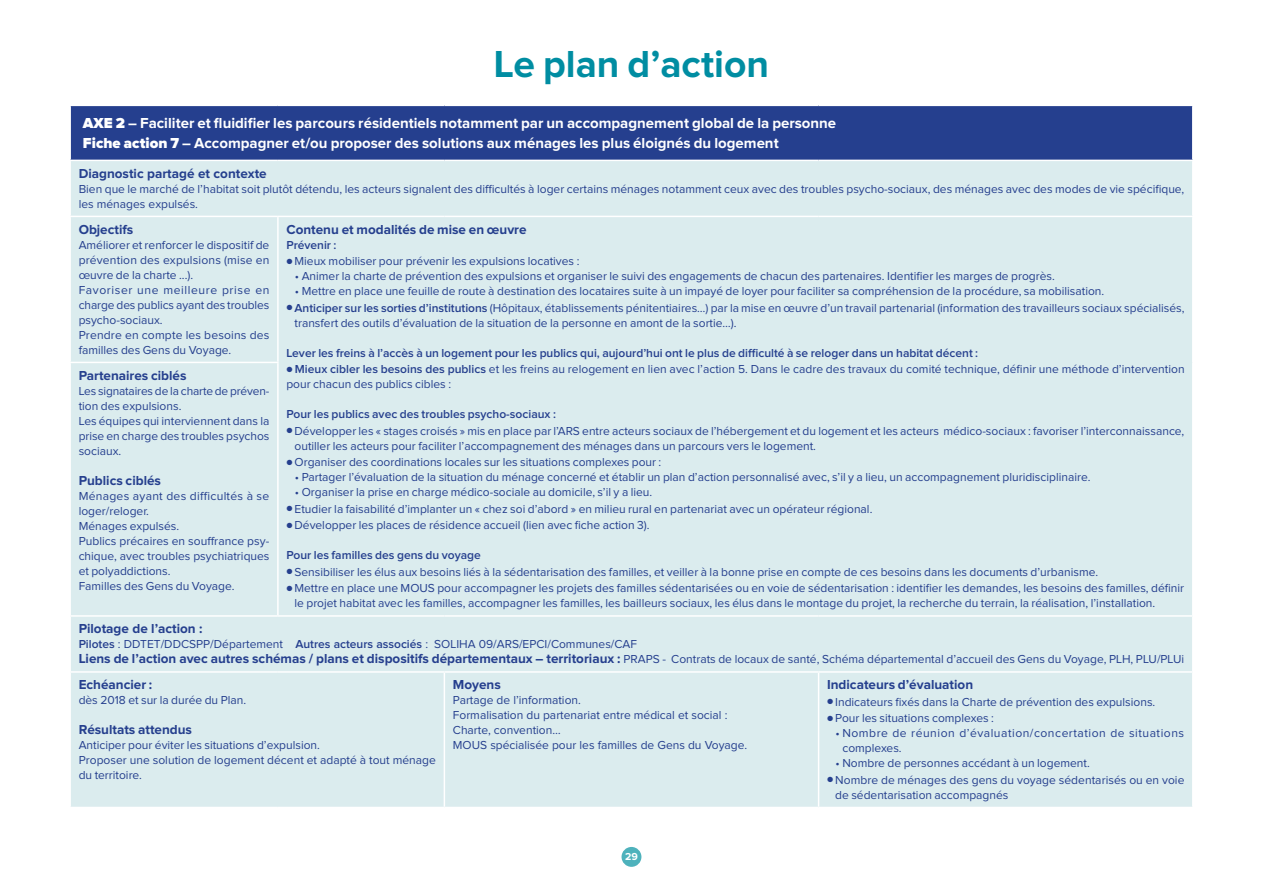
<style>
.page{position:relative;width:1263px;height:893px;background:#fff}
.page>*{position:absolute;margin:0;border:0;box-sizing:border-box;transform-origin:0 0}
.t1{font:700 39px "Proxima Nova";color:#008da2}
.t2{font:700 15px/19.5px "Proxima Nova";color:#fff}
.t3{font:700 13.5px "Proxima Nova";color:#253f8e}
.t4{font:12px/15px "Proxima Nova";color:#253f8e}
.t5{font:600 12px/16.5px "Proxima Nova";color:#253f8e}
.t6{font:12px/15px "Proxima Nova";letter-spacing:.04em;color:#253f8e}
.t7{font:700 10.5px "Proxima Nova";color:#fff}
.s1{font-weight:900}
.s2{font-weight:600}
.s3{font-weight:400}
.s4{font-weight:700;font-size:13.5px}
</style>
<div class="page">
<div style="left:621px;top:847px;width:20px;height:20px;background:#4eb2bc;border-radius:50%"></div>
<div style="left:70px;top:105px;width:1123px;height:55px;background:#253f8e"></div>
<div style="left:71px;top:161px;width:1121px;height:646px;background:#dbecee"></div>
<div style="left:71px;top:217px;width:1121px;height:454px;background:#dbecee"></div>
<hr style="left:69px;top:105px;width:209px;height:1px;background:#fff">
<hr style="left:69px;top:106px;width:2px;height:54px;background:#fff">
<hr style="left:278px;top:105px;width:166px;height:1px;background:#fff">
<hr style="left:444px;top:105px;width:375px;height:1px;background:#fff">
<hr style="left:819px;top:105px;width:374px;height:1px;background:#fff">
<hr style="left:1192px;top:106px;width:1px;height:54px;background:#fff">
<hr style="left:69px;top:216px;width:209px;height:1px;background:#fff">
<hr style="left:278px;top:216px;width:166px;height:1px;background:#fff">
<hr style="left:277px;top:217px;width:2px;height:145px;background:#fff">
<hr style="left:444px;top:216px;width:375px;height:1px;background:#fff">
<hr style="left:819px;top:216px;width:374px;height:1px;background:#fff">
<hr style="left:69px;top:362px;width:210px;height:1px;background:#fff">
<hr style="left:277px;top:363px;width:2px;height:252px;background:#fff">
<hr style="left:69px;top:615px;width:209px;height:2px;background:#fff">
<hr style="left:278px;top:615px;width:166px;height:2px;background:#fff">
<hr style="left:444px;top:615px;width:375px;height:2px;background:#fff">
<hr style="left:819px;top:615px;width:374px;height:2px;background:#fff">
<hr style="left:69px;top:671px;width:209px;height:2px;background:#fff">
<hr style="left:278px;top:671px;width:166px;height:2px;background:#fff">
<hr style="left:444px;top:671px;width:375px;height:2px;background:#fff">
<hr style="left:444px;top:673px;width:1px;height:134px;background:#fff">
<hr style="left:819px;top:671px;width:374px;height:2px;background:#fff">
<hr style="left:818px;top:673px;width:1px;height:134px;background:#fff">
<svg style="left:287px;top:259px;width:5px;height:5px"></svg>
<svg style="left:287px;top:305px;width:5px;height:5px"></svg>
<svg style="left:287px;top:367px;width:5px;height:5px"></svg>
<svg style="left:287px;top:428px;width:5px;height:5px"></svg>
<svg style="left:287px;top:460px;width:5px;height:5px"></svg>
<svg style="left:287px;top:506px;width:5px;height:5px"></svg>
<svg style="left:287px;top:523px;width:5px;height:5px"></svg>
<svg style="left:287px;top:569px;width:5px;height:5px"></svg>
<svg style="left:287px;top:586px;width:5px;height:5px"></svg>
<svg style="left:827px;top:699px;width:6px;height:6px"></svg>
<svg style="left:827px;top:716px;width:6px;height:5px"></svg>
<svg style="left:827px;top:777px;width:6px;height:6px"></svg>
<h1 class="t1" style="left:494px;top:46px;width:277px">Le plan d’action</h1>
<p class="t2" style="left:83px;top:114px;width:755px"><span class="s1">AXE 2</span> – Faciliter et fluidifier les parcours résidentiels notamment par un accompagnement global de la personne<br><span class="s1">Fiche action 7</span> – Accompagner et/ou proposer des solutions aux ménages les plus éloignés du logement</p>
<p class="t3" style="left:79px;top:167px;width:190px">Diagnostic partagé et contexte</p>
<p class="t4" style="left:79px;top:182px;width:1107px">Bien que le marché de l’habitat soit plutôt détendu, les acteurs signalent des difficultés à loger certains ménages notamment ceux avec des troubles psycho-sociaux, des ménages avec des modes de vie spécifique, les ménages expulsés.</p>
<p class="t3" style="left:79px;top:223px;width:56px">Objectifs</p>
<p class="t4" style="left:79px;top:238px;width:192px">Améliorer et renforcer le dispositif de prévention des expulsions (mise en œuvre de la charte ...).<br>Favoriser une meilleure prise en charge des publics ayant des troubles psycho-sociaux.<br>Prendre en compte les besoins des familles des Gens du Voyage.</p>
<p class="t3" style="left:286px;top:223px;width:242px">Contenu et modalités de mise en œuvre</p>
<p class="t5" style="left:286px;top:237px;width:52px">Prévenir :</p>
<p class="t4" style="left:294px;top:254px;width:286px">Mieux mobiliser pour prévenir les expulsions locatives :</p>
<p class="t4" style="left:295px;top:269px;width:761px">• Animer la charte de prévention des expulsions et organiser le suivi des engagements de chacun des partenaires. Identifier les marges de progrès.</p>
<p class="t4" style="left:294px;top:284px;width:891px;line-height:16.5px">• Mettre en place une feuille de route à destination des locataires suite à un impayé de loyer pour faciliter sa compréhension de la procédure, sa mobilisation.<br><span class="s2">Anticiper sur les sorties d’institutions</span> (Hôpitaux, établissements pénitentiaires…) par la mise en œuvre d’un travail partenarial (information des travailleurs sociaux spécialisés,</p>
<p class="t4" style="left:294px;top:316px;width:444px">transfert des outils d’évaluation de la situation de la personne en amont de la sortie…).</p>
<p class="t5" style="left:295px;top:345px;width:891px;text-indent:-8px">Lever les freins à l’accès à un logement pour les publics qui, aujourd’hui ont le plus de difficulté à se reloger dans un habitat décent :<br>Mieux cibler les besoins des publics <span class="s3">et les freins au relogement en lien avec l’action 5. Dans le cadre des travaux du comité technique, définir une méthode d’intervention</span></p>
<p class="t4" style="left:286px;top:377px;width:166px">pour chacun des publics cibles :</p>
<p class="t5" style="left:286px;top:407px;width:271px">Pour les publics avec des troubles psycho-sociaux :</p>
<p class="t4" style="left:294px;top:424px;width:891px">Développer les « stages croisés » mis en place par l’ARS entre acteurs sociaux de l’hébergement et du logement et les acteurs médico-sociaux : favoriser l’interconnaissance, outiller les acteurs pour faciliter l’accompagnement des ménages dans un parcours vers le logement.</p>
<p class="t4" style="left:294px;top:455px;width:368px">Organiser des coordinations locales sur les situations complexes pour :</p>
<p class="t4" style="left:295px;top:470px;width:797px">• Partager l’évaluation de la situation du ménage concerné et établir un plan d’action personnalisé avec, s’il y a lieu, un accompagnement pluridisciplinaire.</p>
<p class="t4" style="left:294px;top:485px;width:579px;line-height:16.5px">• Organiser la prise en charge médico-sociale au domicile, s’il y a lieu.<br>Etudier la faisabilité d’implanter un « chez soi d’abord » en milieu rural en partenariat avec un opérateur régional.<br>Développer les places de résidence accueil (lien avec fiche action 3).</p>
<p class="t5" style="left:286px;top:548px;width:196px">Pour les familles des gens du voyage</p>
<p class="t4" style="left:294px;top:564px;width:891px;line-height:16.5px">Sensibiliser les élus aux besoins liés à la sédentarisation des familles, et veiller à la bonne prise en compte de ces besoins dans les documents d’urbanisme.<br>Mettre en place une MOUS pour accompagner les projets des familles sédentarisées ou en voie de sédentarisation : identifier les demandes, les besoins des familles, définir</p>
<p class="t4" style="left:294px;top:596px;width:862px">le projet habitat avec les familles, accompagner les familles, les bailleurs sociaux, les élus dans le montage du projet, la recherche du terrain, la réalisation, l’installation.</p>
<p class="t3" style="left:79px;top:369px;width:109px">Partenaires ciblés</p>
<p class="t4" style="left:79px;top:384px;width:192px">Les signataires de la charte de préven&shy;tion des expulsions.<br>Les équipes qui interviennent dans la prise en charge des troubles psychos sociaux.</p>
<p class="t3" style="left:79px;top:474px;width:84px">Publics ciblés</p>
<p class="t4" style="left:79px;top:489px;width:192px">Ménages ayant des difficultés à se loger/reloger.<br>Ménages expulsés.<br>Publics précaires en souffrance psy&shy;chique, avec troubles psychiatriques et polyaddictions.<br>Familles des Gens du Voyage.</p>
<p class="t3" style="left:79px;top:623px;width:125px">Pilotage de l’action :</p>
<p class="t4" style="left:79px;top:637px;width:1107px"><span class="s2">Pilotes</span> : DDTET/DDCSPP/Département <span class="s2">Autres acteurs associés</span> : SOLIHA 09/ARS/EPCI/Communes/CAF<br><span class="s4">Liens de l’action avec autres schémas / plans et dispositifs départementaux – territoriaux :</span> PRAPS - Contrats de locaux de santé, Schéma départemental d’accueil des Gens du Voyage, PLH, PLU/PLUi</p>
<p class="t3" style="left:79px;top:679px;width:75px">Echéancier :</p>
<p class="t4" style="left:79px;top:693px;width:169px">dès 2018 et sur la durée du Plan.</p>
<p class="t3" style="left:79px;top:724px;width:115px">Résultats attendus</p>
<p class="t4" style="left:79px;top:738px;width:359px">Anticiper pour éviter les situations d’expulsion.<br>Proposer une solution de logement décent et adapté à tout ménage du territoire.</p>
<p class="t3" style="left:827px;top:679px;width:148px">Indicateurs d’évaluation</p>
<p class="t4" style="left:835px;top:694px;width:322px;line-height:16.5px">Indicateurs fixés dans la Charte de prévention des expulsions.<br>Pour les situations complexes :</p>
<p class="t6" style="left:842px;top:726px;width:343px;text-indent:-7px">• Nombre de réunion d’évaluation/concertation de situations complexes.</p>
<p class="t4" style="left:835px;top:756px;width:351px;line-height:16.5px">• Nombre de personnes accédant à un logement.<br>Nombre de ménages des gens du voyage sédentarisés ou en voie</p>
<p class="t4" style="left:835px;top:788px;width:175px">de sédentarisation accompagnés</p>
<p class="t3" style="left:453px;top:679px;width:49px">Moyens</p>
<p class="t4" style="left:453px;top:693px;width:296px">Partage de l’information.<br>Formalisation du partenariat entre médical et social :<br>Charte, convention…<br>MOUS spécialisée pour les familles de Gens du Voyage.</p>
<p class="t7" style="left:625px;top:852px;width:14px">29</p>
</div>
